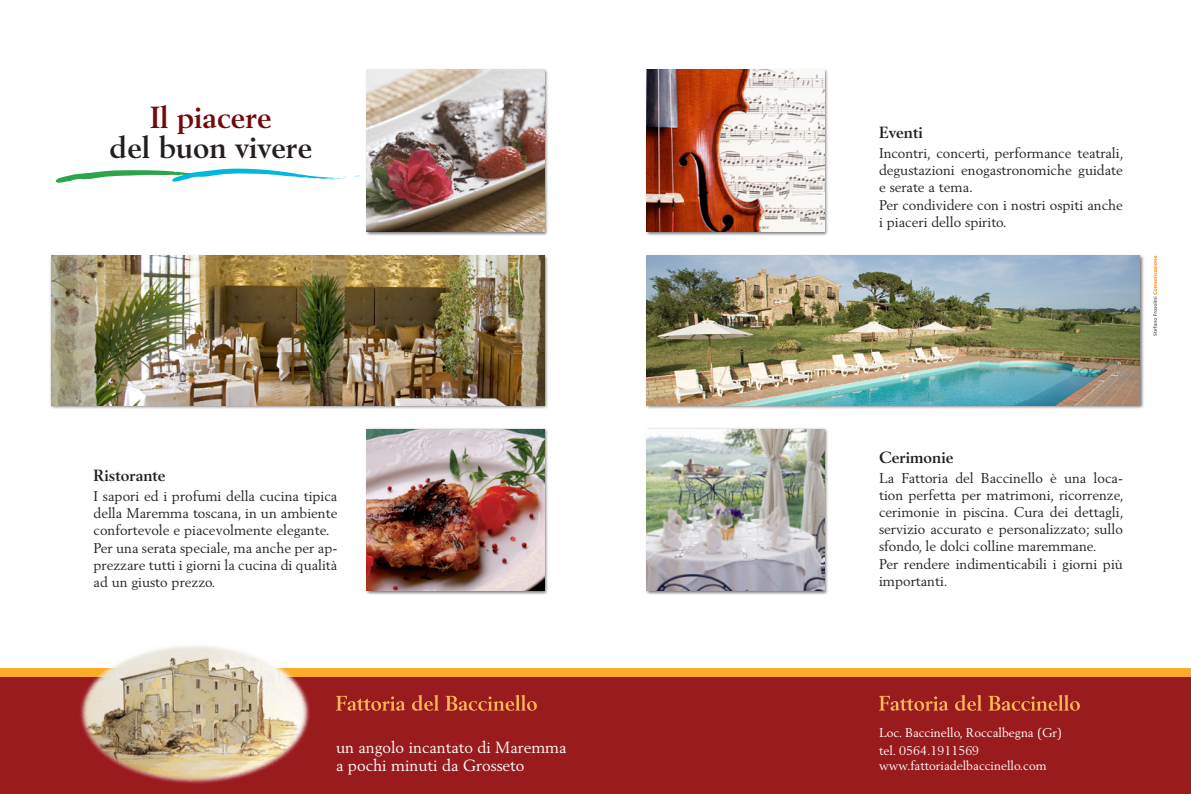
<style>
.page{position:relative;width:1191px;height:794px;background:#fff}
.page>*{position:absolute;margin:0;border:0;box-sizing:border-box;transform-origin:0 0}
.t1{font:700 30.1px "Berling";color:#231f20}
.t2{font:700 30.1px "Berling";color:#71090b}
.t3{font:16px/18px "Berling";color:#fff}
.t4{font:700 16px "Berling";color:#231f20}
.t5{font:14px/17px "Berling";color:#231f20;text-align:justify}
.t6{font:12.5px/17.8px "Berling";color:#fff}
</style>
<div class="page">
<div style="left:49px;top:254px;width:500px;height:155px;background:#231f20;opacity:.6"></div>
<img style="left:51px;top:256px;width:493px;height:149px">
<div style="left:365px;top:427px;width:184px;height:168px;background:#231f20;opacity:.6"></div>
<img style="left:367px;top:429px;width:177px;height:162px">
<div style="left:0;top:668px;width:595px;height:9px;background:#fbaa29"></div>
<div style="left:0;top:677px;width:595px;height:117px;background:#991b1e"></div>
<img style="left:80px;top:645px;width:230px;height:139px">
<svg style="left:336px;top:694px;width:201px;height:17px"></svg>
<svg style="left:55px;top:168px;width:292px;height:15px"></svg>
<div style="left:645px;top:254px;width:499px;height:155px;background:#231f20;opacity:.6"></div>
<img style="left:646px;top:256px;width:494px;height:149px">
<div style="left:365px;top:68px;width:184px;height:168px;background:#231f20;opacity:.6"></div>
<img style="left:367px;top:70px;width:177px;height:161px">
<div style="left:645px;top:427px;width:183px;height:168px;background:#231f20;opacity:.6"></div>
<img style="left:646px;top:429px;width:178px;height:162px">
<div style="left:645px;top:68px;width:183px;height:168px;background:#231f20;opacity:.6"></div>
<img style="left:646px;top:70px;width:178px;height:161px">
<div style="left:595px;top:668px;width:596px;height:9px;background:#fbaa29"></div>
<div style="left:595px;top:677px;width:596px;height:117px;background:#991b1e"></div>
<svg style="left:879px;top:694px;width:200px;height:17px"></svg>
<svg style="left:1153px;top:256px;width:3px;height:80px"></svg>
<h1 class="t2" style="left:150px;top:100px;width:123px">Il piacere</h1>
<h1 class="t1" style="left:109px;top:129px;width:204px">del buon vivere</h1>
<p class="t4" style="left:94px;top:466px;width:73px">Ristorante</p>
<p class="t5" style="left:94px;top:487px;width:245px">I sapori ed i profumi della cucina tipica della Maremma toscana, in un ambiente confortevole e piacevolmente elegante.</p>
<p class="t5" style="left:94px;top:540px;width:245px">Per una serata speciale, ma anche per ap&shy;prezzare tutti i giorni la cucina di qualità ad un giusto prezzo.</p>
<p class="t3" style="left:336px;top:738px;width:232px">un angolo incantato di Maremma a pochi minuti da Grosseto</p>
<p class="t4" style="left:879px;top:123px;width:45px">Eventi</p>
<p class="t5" style="left:879px;top:144px;width:246px">Incontri, concerti, performance teatrali, degustazioni enogastronomiche guidate e serate a tema.</p>
<p class="t5" style="left:879px;top:197px;width:245px">Per condividere con i nostri ospiti anche i piaceri dello spirito.</p>
<p class="t4" style="left:879px;top:448px;width:76px">Cerimonie</p>
<p class="t5" style="left:879px;top:469px;width:246px">La Fattoria del Baccinello è una loca&shy;tion perfetta per matrimoni, ricorrenze, cerimonie in piscina. Cura dei dettagli, servizio accurato e personalizzato; sullo sfondo, le dolci colline maremmane.</p>
<p class="t5" style="left:879px;top:556px;width:245px">Per rendere indimenticabili i giorni più importanti.</p>
<p class="t6" style="left:879px;top:724px;width:184px">Loc. Baccinello, Roccalbegna (Gr) tel. 0564.1911569</p>
<p class="t6" style="left:879px;top:757px;width:169px">www.fattoriadelbaccinello.com</p>
</div>
